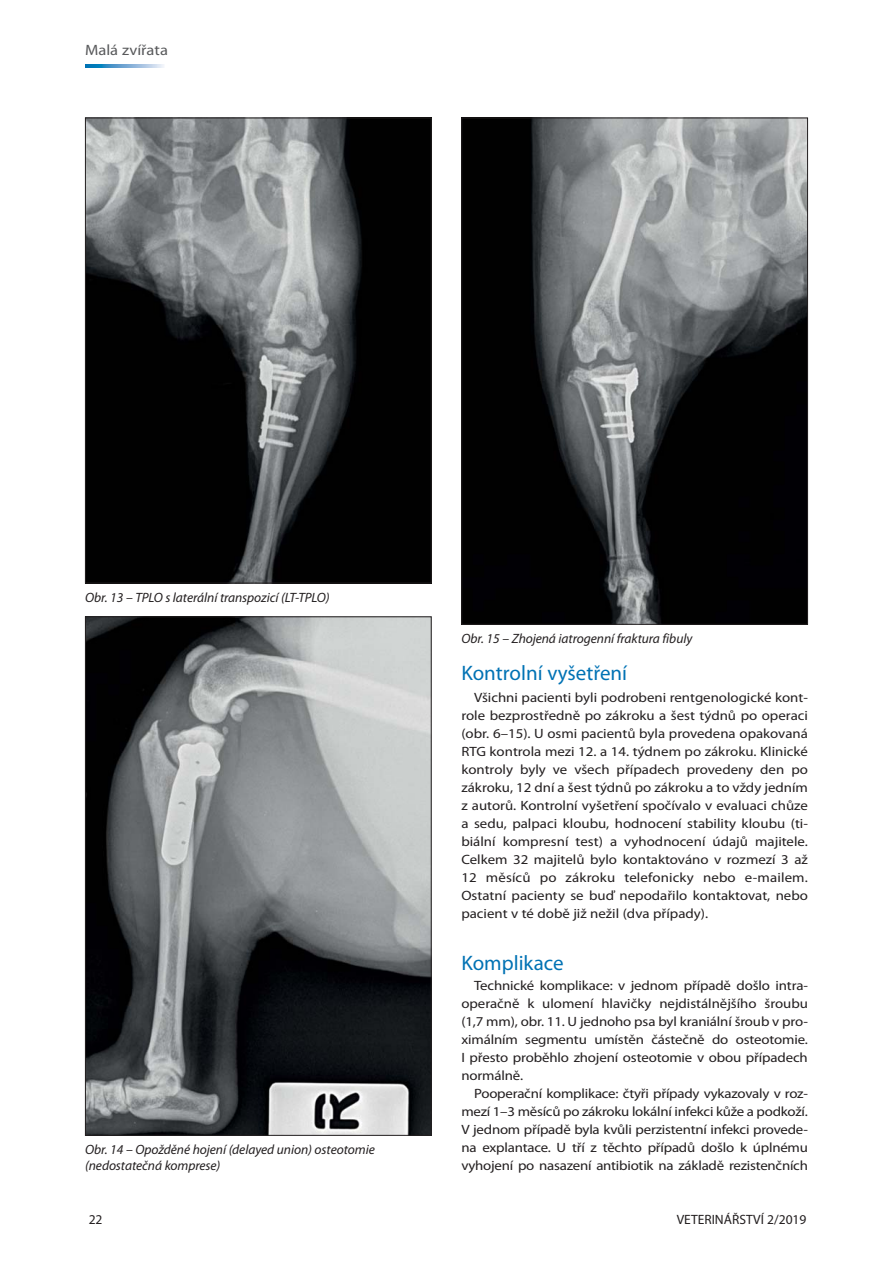
<style>
.page{position:relative;width:893px;height:1263px;background:#fff}
.page>*{position:absolute;margin:0;border:0;box-sizing:border-box;transform-origin:0 0}
.t1{font:21px "Myriad Pro";color:#0072b4}
.t2{font:15px "Myriad Pro";color:#58595b;scale:1.1 1}
.t3{font:13.5px/18px "Myriad Pro";letter-spacing:-.01em;color:#231f20;text-align:justify;scale:1.1 1}
.t4{font:italic 13.5px/16.5px "Myriad Pro";letter-spacing:-.005em;color:#231f20}
.t5{font:13.5px "Myriad Pro";letter-spacing:-.01em;color:#231f20}
</style>
<div class="page">
<svg style="left:85px;top:64px;width:79px;height:3px"></svg>
<img style="left:87px;top:120px;width:342px;height:461px">
<div style="left:85px;top:118px;width:346px;height:465px;border:1px solid #231f20"></div>
<img style="left:464px;top:120px;width:342px;height:502px">
<img style="left:87px;top:619px;width:342px;height:514px">
<p class="t2" style="left:85px;top:45px;width:77px">Malá zvířata</p>
<p class="t4" style="left:85px;top:590px;width:246px">Obr. 13 – TPLO s laterální transpozicí (LT-TPLO)</p>
<p class="t4" style="left:85px;top:1142px;width:291px">Obr. 14 – Opožděné hojení (delayed union) osteotomie (nedostatečná komprese)</p>
<p class="t4" style="left:461px;top:631px;width:232px">Obr. 15 – Zhojená iatrogenní fraktura fibuly</p>
<h1 class="t1" style="left:461px;top:665px;width:167px">Kontrolní vyšetření</h1>
<p class="t3" style="left:461px;top:690px;width:317px;text-indent:13px">Všichni pacienti byli podrobeni rentgenologické kont&shy;role bezprostředně po zákroku a šest týdnů po operaci (obr. 6–15). U osmi pacientů byla provedena opakovaná RTG kontrola mezi 12. a 14. týdnem po zákroku. Klinické kontroly byly ve všech případech provedeny den po zákroku, 12 dní a šest týdnů po zákroku a to vždy jedním z autorů. Kontrolní vyšetření spočívalo v evaluaci chůze a sedu, palpaci kloubu, hodnocení stability kloubu (ti - biální kompresní test) a vyhodnocení údajů majitele.<br>Celkem 32 majitelů bylo kontaktováno v rozmezí 3 až 12 měsíců po zákroku telefonicky nebo e-mailem.<br>Ostatní pacienty se buď nepodařilo kontaktovat, nebo pacient v té době již nežil (dva případy).</p>
<h1 class="t1" style="left:461px;top:955px;width:104px">Komplikace</h1>
<p class="t3" style="left:461px;top:978px;width:317px;text-indent:13px">Technické komplikace: v jednom případě došlo intra&shy;operačně k ulomení hlavičky nejdistálnějšího šroubu (1,7 mm), obr. 11. U jednoho psa byl kraniální šroub v pro&shy;ximálním segmentu umístěn částečně do osteotomie.<br>I přesto proběhlo zhojení osteotomie v obou případech normálně.</p>
<p class="t3" style="left:461px;top:1086px;width:317px;text-indent:13px">Pooperační komplikace: čtyři případy vykazovaly v roz&shy;mezí 1–3 měsíců po zákroku lokální infekci kůže a podkoží.<br>V jednom případě byla kvůli perzistentní infekci provede&shy;na explantace. U tří z těchto případů došlo k úplnému vyhojení po nasazení antibiotik na základě rezistenčních</p>
<p class="t5" style="left:89px;top:1214px;width:15px">22</p>
<p class="t5" style="left:677px;top:1214px;width:131px">VETERINÁŘSTVÍ 2/2019</p>
</div>
